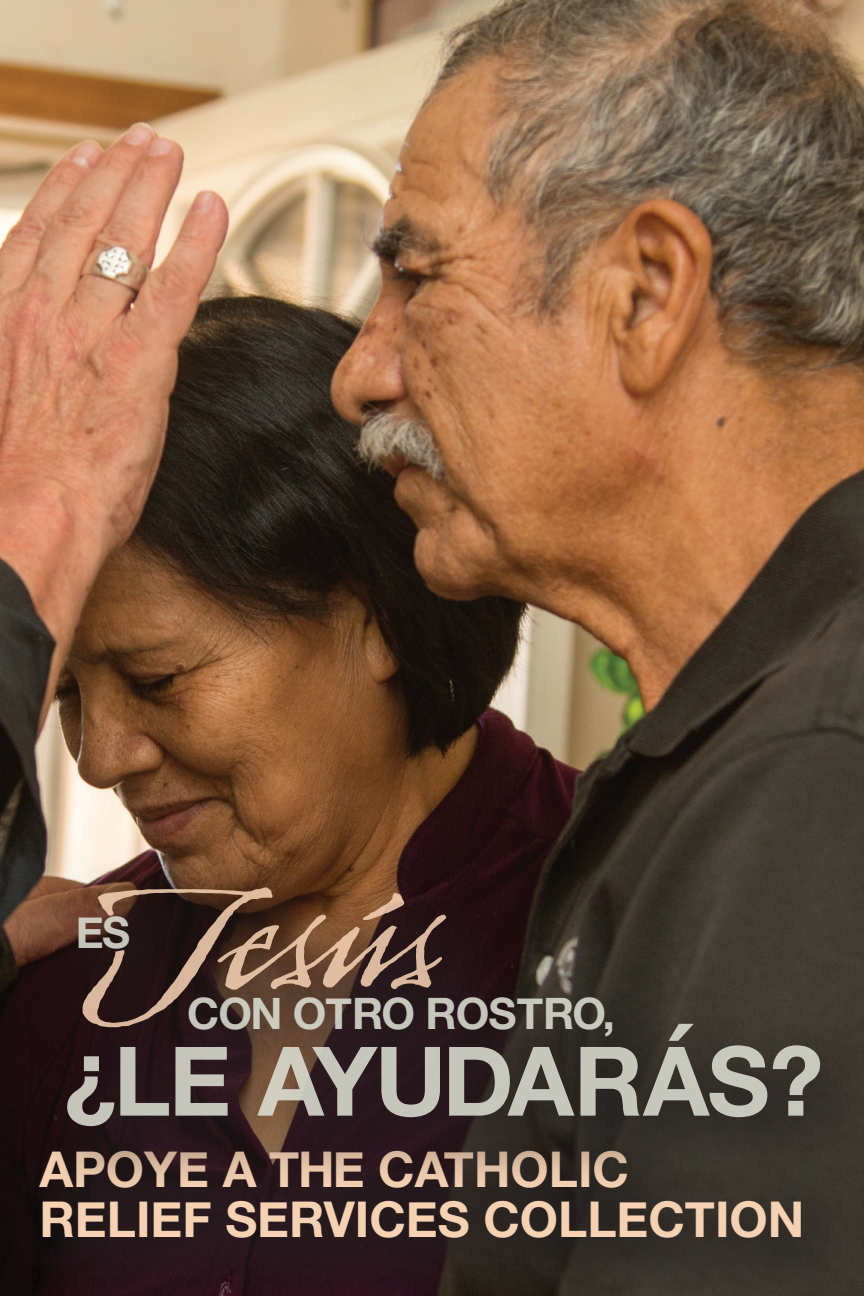
<style>
.page{position:relative;width:864px;height:1296px;background:#fff}
.page>*{position:absolute;margin:0;border:0;box-sizing:border-box;transform-origin:0 0}
.t1{font:218.1px "Arcana GMM Std Manuscript";color:#f6d2b3}
.t2{font:700 96.3px "Helvetica Neue";letter-spacing:-.02em;color:#dee1d5}
.t3{font:700 49.2px/50.1px "Helvetica Neue";color:#f6d2b3}
.t4{font:700 43.2px "Helvetica Neue";letter-spacing:-.02em;color:#dee1d5}
</style>
<div class="page">
<img style="left:0;top:0;width:864px;height:1108px">
<div style="left:0;top:1108px;width:864px;height:188px;background:#231f20;opacity:.75"></div>
<div style="left:32px;top:851px;width:832px;height:353px;background:#231f20;opacity:.75"></div>
<svg style="left:83px;top:887px;width:189px;height:140px;background:#4a342c"></svg>
<h1 class="t1" style="left:221px;top:832px;width:220px">esús</h1>
<p class="t4" style="left:187px;top:980px;width:429px">CON OTRO ROSTRO,</p>
<p class="t4" style="left:75px;top:899px;width:57px">ES</p>
<h2 class="t2" style="left:64px;top:1006px;width:761px">¿LE AYUDARÁS?</h2>
<p class="t3" style="left:39px;top:1145px;width:766px">APOYE A THE CATHOLIC<br>RELIEF SERVICES COLLECTION</p>
</div>
